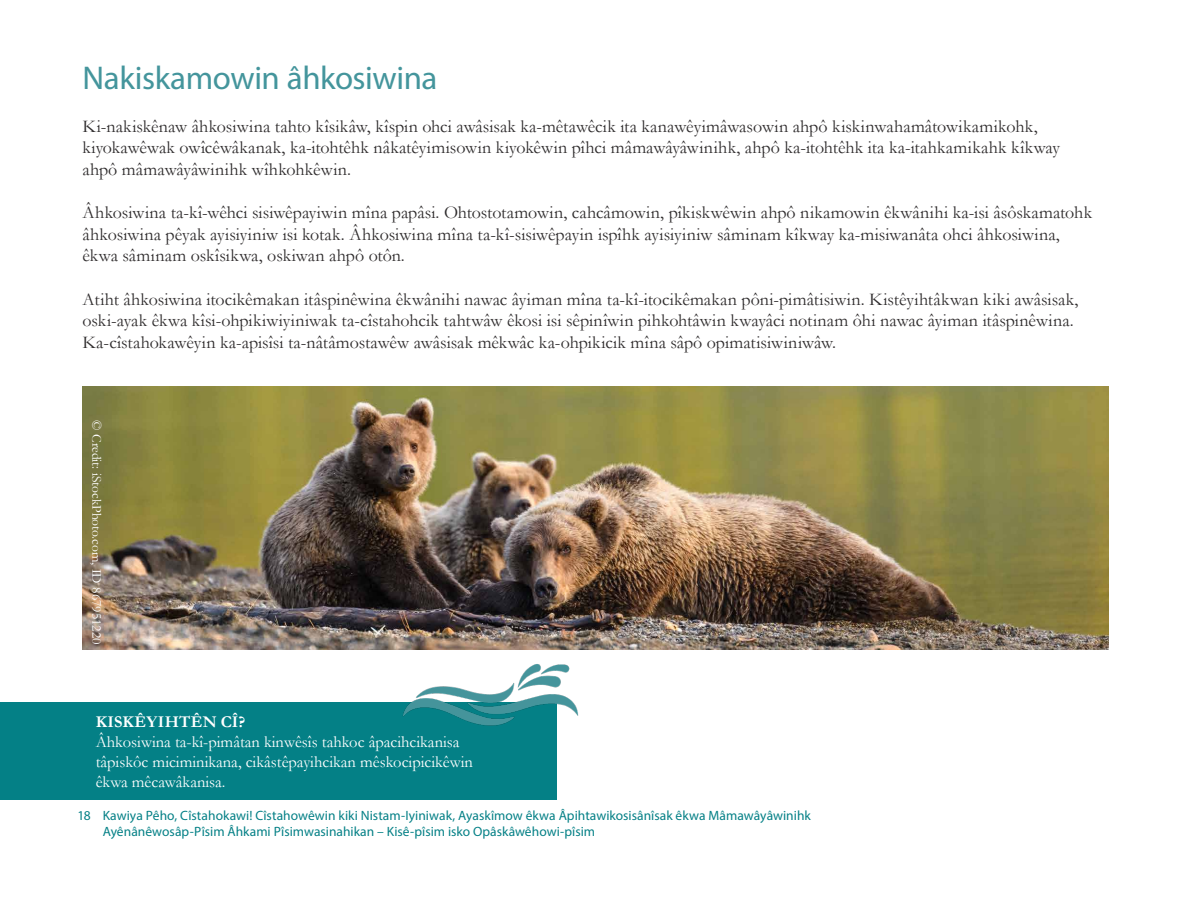
<style>
.page{position:relative;width:1188px;height:918px;background:#fff}
.page>*{position:absolute;margin:0;border:0;box-sizing:border-box;transform-origin:0 0}
.t1{font:33px "Myriad Pro";letter-spacing:-.015em;color:#44959c}
.t2{font:18px/21.6px "Garamond";letter-spacing:.005em;color:#2e2b2c}
.t3{font:16.5px/19.8px "Garamond";color:#fff}
.t4{font:700 16.5px "Garamond";letter-spacing:.015em;color:#fff}
.t5{font:13.5px/16.5px "Myriad Pro";color:#048086}
.t6{font:13.5px "Garamond";color:#fff}
</style>
<div class="page">
<div style="left:0;top:703px;width:556px;height:97px;background:#048086"></div>
<img style="left:357px;top:649px;width:233px;height:83px">
<img style="left:83px;top:386px;width:1026px;height:263px">
<h1 class="t1" style="left:82px;top:57px;width:357px">Nakiskamowin âhkosiwina</h1>
<p class="t2" style="left:82px;top:115px;width:979px">Ki-nakiskênaw âhkosiwina tahto kîsikâw, kîspin ohci awâsisak ka-mêtawêcik ita kanawêyimâwasowin ahpô kiskinwahamâtowikamikohk, kiyokawêwak owîcêwâkanak, ka-itohtêhk nâkatêyimisowin kiyokêwin pîhci mâmawâyâwinihk, ahpô ka-itohtêhk ita ka-itahkamikahk kîkway ahpô mâmawâyâwinihk wîhkohkêwin.</p>
<p class="t2" style="left:82px;top:201px;width:1011px">Âhkosiwina ta-kî-wêhci sisiwêpayiwin mîna papâsi. Ohtostotamowin, cahcâmowin, pîkiskwêwin ahpô nikamowin êkwânihi ka-isi âsôskamatohk âhkosiwina pêyak ayisiyiniw isi kotak. Âhkosiwina mîna ta-kî-sisiwêpayin ispîhk ayisiyiniw sâminam kîkway ka-misiwanâta ohci âhkosiwina, êkwa sâminam oskîsikwa, oskiwan ahpô otôn.</p>
<p class="t2" style="left:82px;top:288px;width:997px">Atiht âhkosiwina itocikêmakan itâspinêwina êkwânihi nawac âyiman mîna ta-kî-itocikêmakan pôni-pimâtisiwin. Kistêyihtâkwan kiki awâsisak, oski-ayak êkwa kîsi-ohpikiwiyiniwak ta-cîstahohcik tahtwâw êkosi isi sêpinîwin pihkohtâwin kwayâci notinam ôhi nawac âyiman itâspinêwina.<br>Ka-cîstahokawêyin ka-apisîsi ta-nâtâmostawêw awâsisak mêkwâc ka-ohpikicik mîna sâpô opimatisiwiniwâw.</p>
<p class="t6" style="left:106px;top:420px;width:225px;rotate:90deg">© Credit: iStockPhoto.com, ID 867951220</p>
<p class="t4" style="left:96px;top:711px;width:151px">KISKÊYIHTÊN CÎ?</p>
<p class="t3" style="left:96px;top:731px;width:379px">Âhkosiwina ta-kî-pimâtan kinwêsîs tahkoc âpacihcikanisa tâpiskôc miciminikana, cikâstêpayihcikan mêskocipicikêwin êkwa mêcawâkanisa.</p>
<p class="t5" style="left:103px;top:807px;width:710px;text-indent:-25px">18 Kawiya Pêho, Cîstahokawi! Cîstahowêwin kiki Nistam-Iyiniwak, Ayaskîmow êkwa Âpihtawikosisânîsak êkwa Mâmawâyâwinihk<br>Ayênânêwosâp-Pîsim Âhkami Pîsimwasinahikan – Kisê-pîsim isko Opâskâwêhowi-pîsim</p>
</div>
